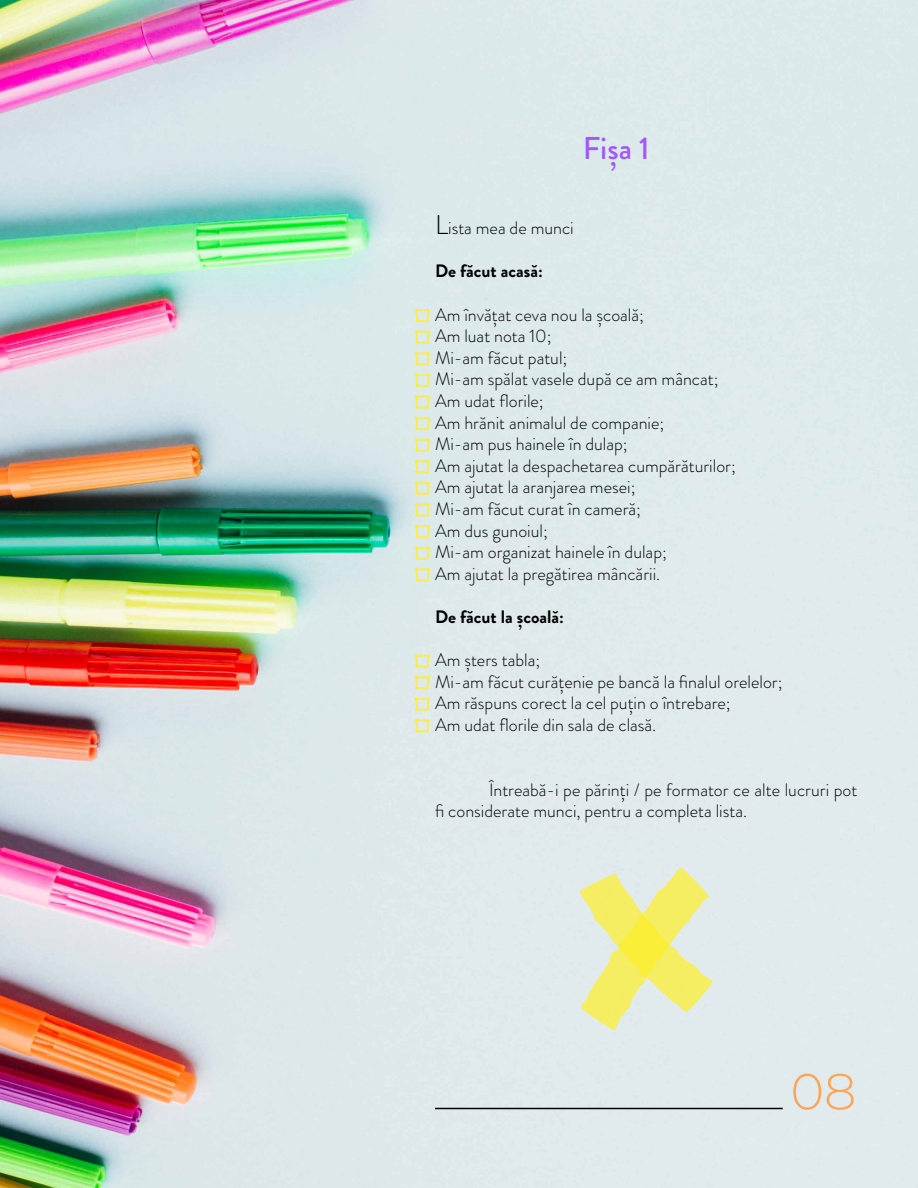
<style>
.page{position:relative;width:918px;height:1188px;background:#fff}
.page>*{position:absolute;margin:0;border:0;box-sizing:border-box;transform-origin:0 0}
.t1{font:300 51px "Montserrat";color:#fea558}
.t2{font:500 31.5px "Brandon Grotesque";color:#a358fe}
.t3{font:300 18px/21.6px "Brandon Grotesque";color:#000}
.t4{font:700 18px "Brandon Grotesque";color:#000}
.s1{font-size:27px}
</style>
<div class="page">
<img style="left:0;top:0;width:918px;height:1188px">
<hr style="left:435px;top:1108px;width:348px;height:1px;background:#000">
<svg style="left:580px;top:868px;width:133px;height:162px;background:#ebeb9f"></svg>
<svg style="left:415px;top:309px;width:15px;height:13px"></svg>
<svg style="left:415px;top:330px;width:15px;height:14px"></svg>
<svg style="left:415px;top:352px;width:15px;height:14px"></svg>
<svg style="left:415px;top:373px;width:15px;height:14px"></svg>
<svg style="left:415px;top:395px;width:15px;height:14px"></svg>
<svg style="left:415px;top:417px;width:15px;height:13px"></svg>
<svg style="left:415px;top:438px;width:15px;height:14px"></svg>
<svg style="left:415px;top:460px;width:15px;height:14px"></svg>
<svg style="left:415px;top:481px;width:15px;height:14px"></svg>
<svg style="left:415px;top:503px;width:15px;height:14px"></svg>
<svg style="left:415px;top:525px;width:15px;height:13px"></svg>
<svg style="left:415px;top:546px;width:15px;height:14px"></svg>
<svg style="left:415px;top:568px;width:15px;height:14px"></svg>
<svg style="left:414px;top:654px;width:16px;height:14px"></svg>
<svg style="left:414px;top:676px;width:16px;height:13px"></svg>
<svg style="left:414px;top:697px;width:16px;height:14px"></svg>
<svg style="left:414px;top:719px;width:16px;height:14px"></svg>
<h2 class="t2" style="left:583px;top:127px;width:68px">Fișa 1</h2>
<p class="t3" style="left:435px;top:217px;width:140px"><span class="s1">L</span>ista mea de munci</p>
<p class="t4" style="left:435px;top:259px;width:109px">De făcut acasă:</p>
<p class="t3" style="left:435px;top:304px;width:302px">Am învățat ceva nou la școală;<br>Am luat nota 10;<br>Mi-am făcut patul;<br>Mi-am spălat vasele după ce am mâncat;<br>Am udat florile;<br>Am hrănit animalul de companie;<br>Mi-am pus hainele în dulap;<br>Am ajutat la despachetarea cumpărăturilor;<br>Am ajutat la aranjarea mesei;<br>Mi-am făcut curat în cameră;<br>Am dus gunoiul;<br>Mi-am organizat hainele în dulap;<br>Am ajutat la pregătirea mâncării.</p>
<p class="t4" style="left:435px;top:604px;width:130px">De făcut la școală:</p>
<p class="t3" style="left:435px;top:649px;width:349px">Am șters tabla;<br>Mi-am făcut curățenie pe bancă la finalul orelelor; Am răspuns corect la cel puțin o întrebare;<br>Am udat florile din sala de clasă.</p>
<p class="t3" style="left:435px;top:779px;width:424px;text-indent:54px">Întreabă-i pe părinți / pe formator ce alte lucruri pot fi considerate munci, pentru a completa lista.</p>
<h1 class="t1" style="left:790px;top:1057px;width:67px">08</h1>
</div>
